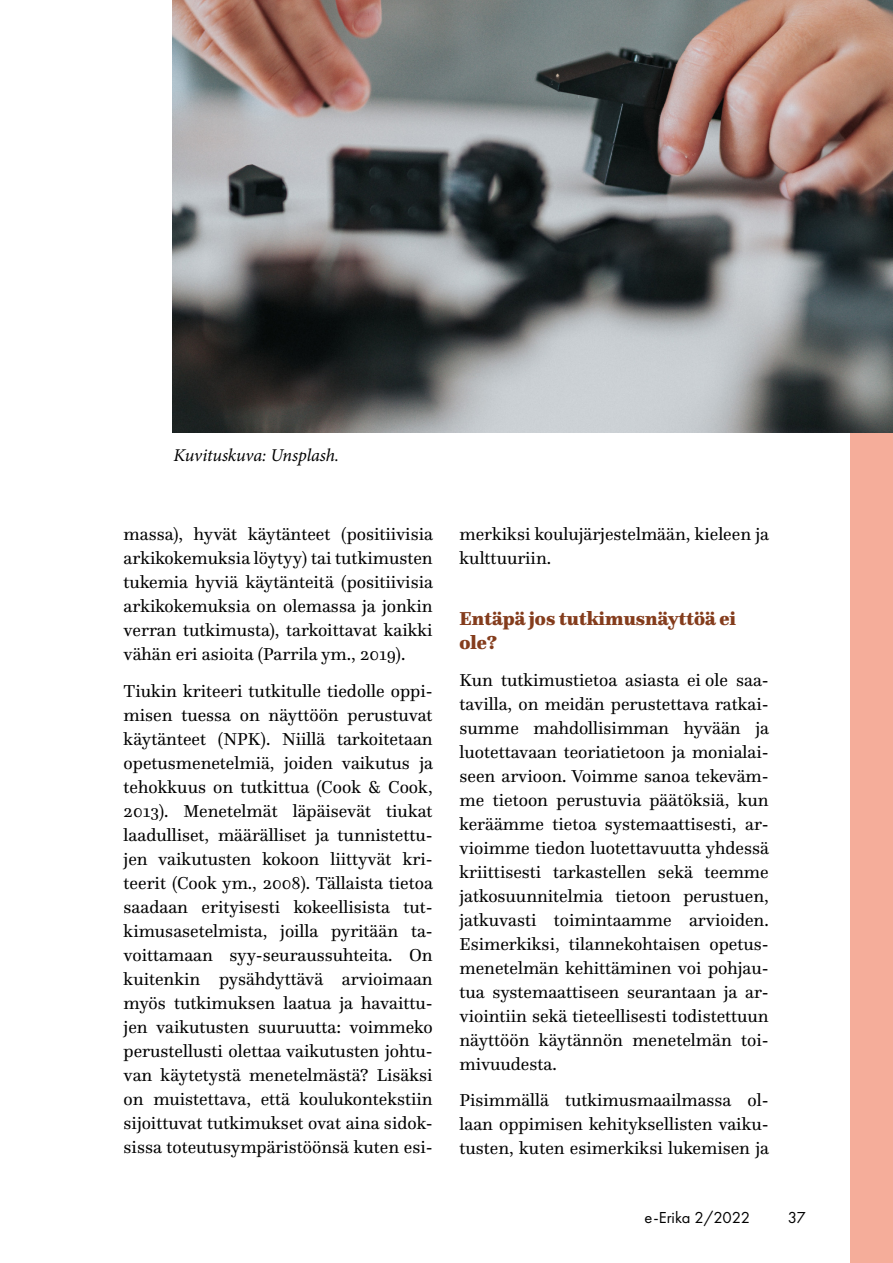
<style>
.page{position:relative;width:893px;height:1263px;background:#fff}
.page>*{position:absolute;margin:0;border:0;box-sizing:border-box;transform-origin:0 0}
.ARTIKKELI_-_väliotsi{font:900 19.5px/24px "Questa";color:#843c1c}
.ARTIKKELI_-_leipätek{font:18px/24px "Questa";color:#000;text-align:justify}
.t1{font:italic 18px "Minion Pro";letter-spacing:-.01em;color:#000}
.t2{font:16.5px "Futura PT";color:#000}
</style>
<div class="page">
<div style="left:850px;top:0;width:43px;height:1263px;background:#f5ad9a"></div>
<img style="left:173px;top:0;width:719px;height:432px">
<p class="t1" style="left:174px;top:443px;width:167px">Kuvituskuva: Unsplash.</p>
<p class="ARTIKKELI_-_leipätek" style="left:124px;top:522px;width:311px">massa), hyvät käytänteet (positiivisia arkikokemuksia löytyy) tai tutkimusten tukemia hyviä käytänteitä (positiivisia arkikokemuksia on olemassa ja jonkin verran tutkimusta), tarkoittavat kaikki vähän eri asioita (Parrila ym., 2019).</p>
<p class="ARTIKKELI_-_leipätek" style="left:124px;top:679px;width:311px">Tiukin kriteeri tutkitulle tiedolle oppi&shy;misen tuessa on näyttöön perustuvat käytänteet (NPK). Niillä tarkoitetaan opetusmenetelmiä, joiden vaikutus ja tehokkuus on tutkittua (Cook &amp; Cook, 2013). Menetelmät läpäisevät tiukat laadulliset, määrälliset ja tunnistettu&shy;jen vaikutusten kokoon liittyvät kri&shy;teerit (Cook ym., 2008). Tällaista tietoa saadaan erityisesti kokeellisista tut&shy;kimusasetelmista, joilla pyritään ta&shy;voittamaan syy-seuraussuhteita. On kuitenkin pysähdyttävä arvioimaan myös tutkimuksen laatua ja havaittu&shy;jen vaikutusten suuruutta: voimmeko perustellusti olettaa vaikutusten johtu&shy;van käytetystä menetelmästä? Lisäksi on muistettava, että koulukontekstiin sijoittuvat tutkimukset ovat aina sidok&shy;sissa toteutusympäristöönsä kuten esi-</p>
<p class="ARTIKKELI_-_leipätek" style="left:460px;top:522px;width:311px">merkiksi koulujärjestelmään, kieleen ja kulttuuriin.</p>
<h3 class="ARTIKKELI_-_väliotsi" style="left:460px;top:606px;width:278px">Entäpä jos tutkimusnäyttöä ei ole?</h3>
<p class="ARTIKKELI_-_leipätek" style="left:460px;top:667px;width:311px">Kun tutkimustietoa asiasta ei ole saa&shy;tavilla, on meidän perustettava ratkai&shy;summe mahdollisimman hyvään ja luotettavaan teoriatietoon ja monialai&shy;seen arvioon. Voimme sanoa tekeväm&shy;me tietoon perustuvia päätöksiä, kun keräämme tietoa systemaattisesti, ar&shy;vioimme tiedon luotettavuutta yhdessä kriittisesti tarkastellen sekä teemme jatkosuunnitelmia tietoon perustuen, jatkuvasti toimintaamme arvioiden.<br>Esimerkiksi, tilannekohtaisen opetus&shy;menetelmän kehittäminen voi pohjau&shy;tua systemaattiseen seurantaan ja ar&shy;viointiin sekä tieteellisesti todistettuun näyttöön käytännön menetelmän toi&shy;mivuudesta.</p>
<p class="ARTIKKELI_-_leipätek" style="left:460px;top:1088px;width:311px">Pisimmällä tutkimusmaailmassa ol&shy;laan oppimisen kehityksellisten vaiku&shy;tusten, kuten esimerkiksi lukemisen ja</p>
<p class="t2" style="left:645px;top:1208px;width:107px">e-Erika 2/2022</p>
<p class="t2" style="left:788px;top:1207px;width:19px">37</p>
</div>
